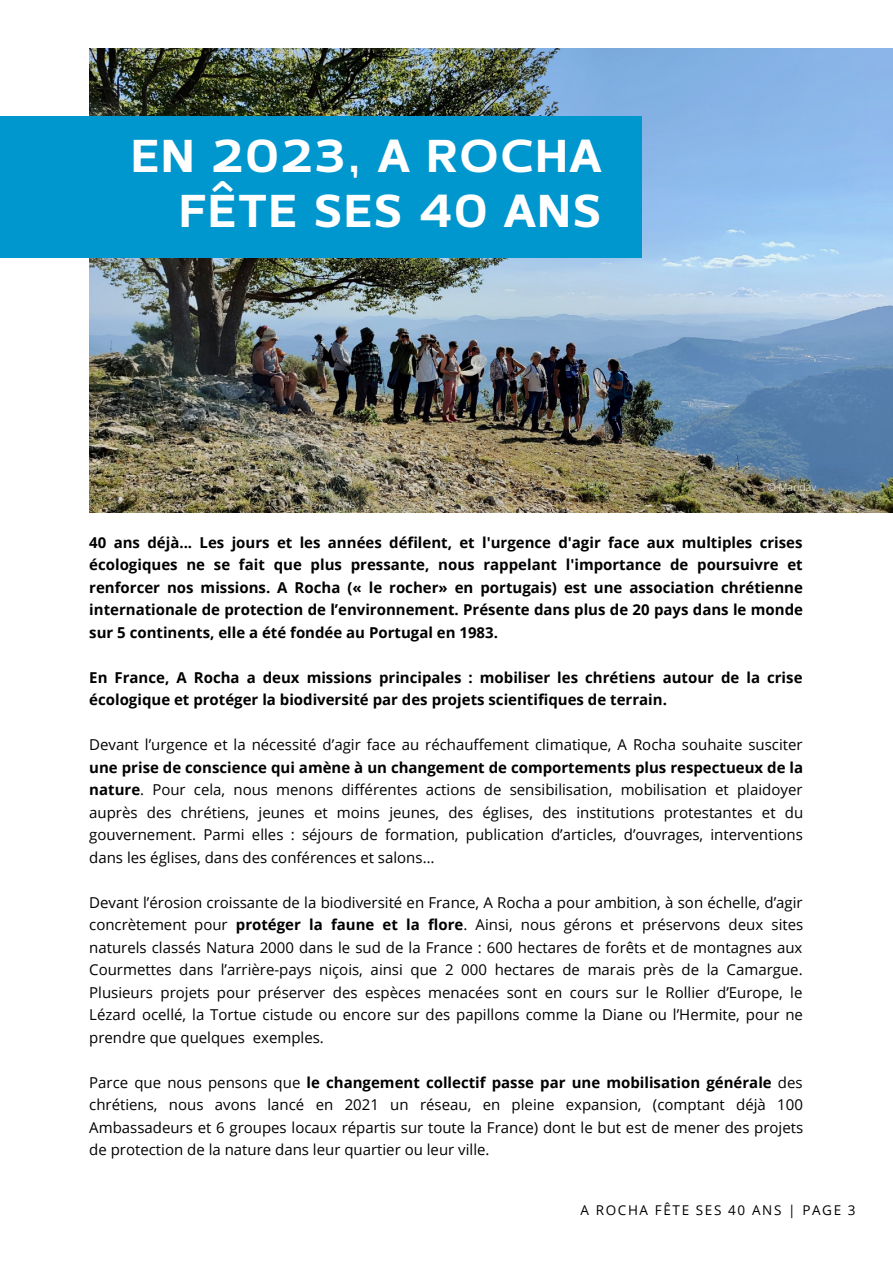
<style>
.page{position:relative;width:893px;height:1264px;background:#fff}
.page>*{position:absolute;margin:0;border:0;box-sizing:border-box;transform-origin:0 0}
.t1{font:900 48px/55.1px "Ezzo";letter-spacing:.06em;color:#fff;text-align:right}
.t2{font:15px/22.5px "Open Sans";color:#000;text-align:justify}
.t3{font:700 15px/22.5px "Open Sans";color:#000;text-align:justify}
.t4{font:13.5px "Open Sans";letter-spacing:.12em;color:#000}
.t5{font:300 10.5px "Open Sans";color:#fff}
.s1{font-weight:700}
</style>
<div class="page">
<img style="left:89px;top:48px;width:803px;height:464px">
<div style="left:0;top:116px;width:641px;height:142px;background:#0097ce"></div>
<h1 class="t1" style="left:131px;top:132px;width:470px">EN 2023, A ROCHA<br>FÊTE SES 40 ANS</h1>
<p class="t5" style="left:767px;top:480px;width:51px">© Maridav</p>
<p class="t3" style="left:89px;top:531px;width:715px">40 ans déjà... Les jours et les années défilent, et l'urgence d'agir face aux multiples crises écologiques ne se fait que plus pressante, nous rappelant l'importance de poursuivre et renforcer nos missions. A Rocha (« le rocher» en portugais) est une association chrétienne internationale de protection de l’environnement. Présente dans plus de 20 pays dans le monde sur 5 continents, elle a été fondée au Portugal en 1983.</p>
<p class="t3" style="left:89px;top:666px;width:714px">En France, A Rocha a deux missions principales : mobiliser les chrétiens autour de la crise écologique et protéger la biodiversité par des projets scientifiques de terrain.</p>
<p class="t2" style="left:89px;top:733px;width:714px">Devant l’urgence et la nécessité d’agir face au réchauffement climatique, A Rocha souhaite susciter</p>
<p class="t2" style="left:89px;top:755px;width:715px"><span class="s1">une prise de conscience qui amène à un changement de comportements plus respectueux de la nature</span>. Pour cela, nous menons différentes actions de sensibilisation, mobilisation et plaidoyer auprès des chrétiens, jeunes et moins jeunes, des églises, des institutions protestantes et du gouvernement. Parmi elles : séjours de formation, publication d’articles, d’ouvrages, interventions dans les églises, dans des conférences et salons…</p>
<p class="t2" style="left:89px;top:890px;width:715px">Devant l’érosion croissante de la biodiversité en France, A Rocha a pour ambition, à son échelle, d’agir concrètement pour <span class="s1">protéger la faune et la flore</span>. Ainsi, nous gérons et préservons deux sites naturels classés Natura 2000 dans le sud de la France : 600 hectares de forêts et de montagnes aux Courmettes dans l’arrière-pays niçois, ainsi que 2 000 hectares de marais près de la Camargue.<br>Plusieurs projets pour préserver des espèces menacées sont en cours sur le Rollier d’Europe, le Lézard ocellé, la Tortue cistude ou encore sur des papillons comme la Diane ou l’Hermite, pour ne prendre que quelques exemples.</p>
<p class="t2" style="left:89px;top:1070px;width:715px">Parce que nous pensons que <span class="s1">le changement collectif passe par une mobilisation générale</span> des chrétiens, nous avons lancé en 2021 un réseau, en pleine expansion, (comptant déjà 100<br>Ambassadeurs et 6 groupes locaux répartis sur toute la France) dont le but est de mener des projets de protection de la nature dans leur quartier ou leur ville.</p>
<p class="t4" style="left:580px;top:1200px;width:276px">A ROCHA FÊTE SES 40 ANS | PAGE 3</p>
</div>
